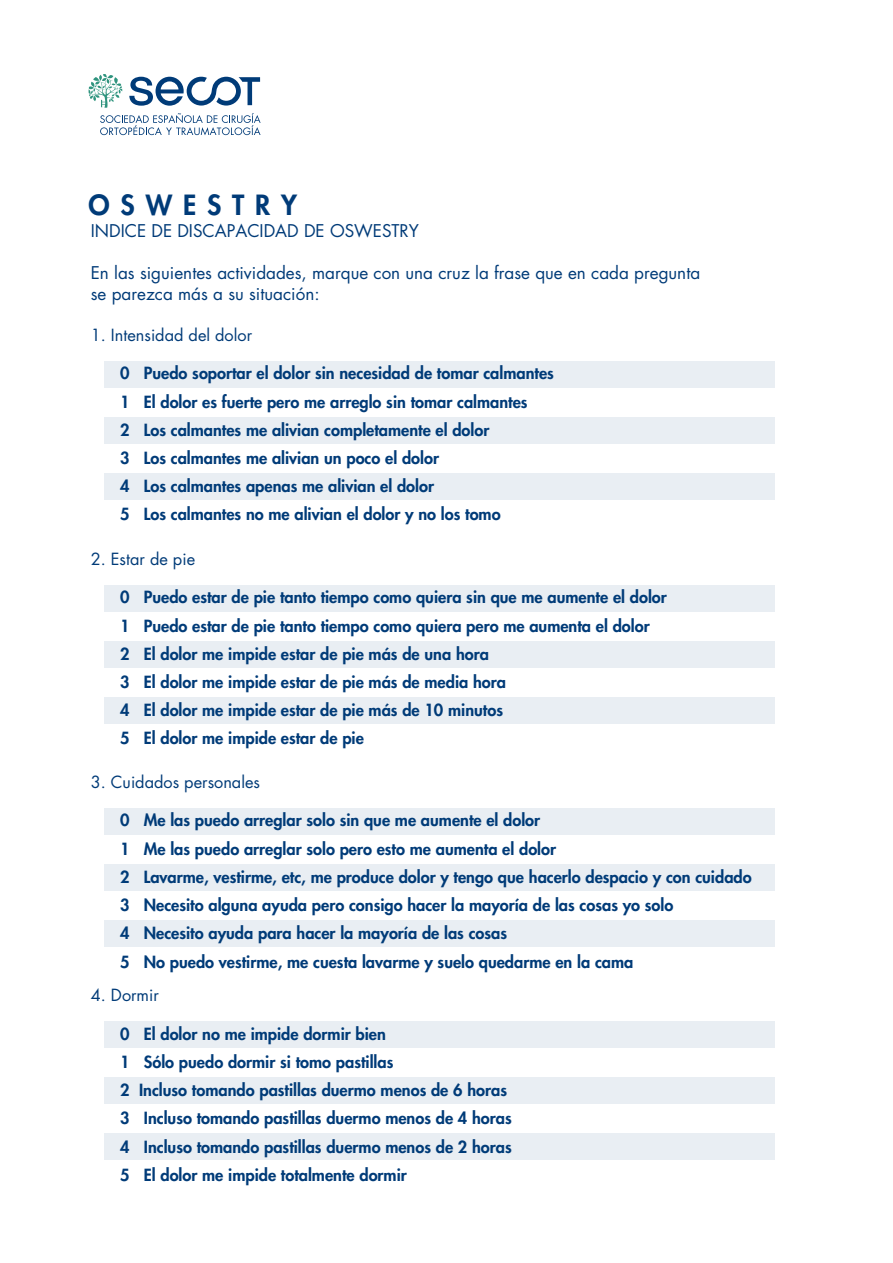
<style>
.page{position:relative;width:893px;height:1263px;background:#fff}
.page>*{position:absolute;margin:0;border:0;box-sizing:border-box;transform-origin:0 0}
.t1{font:800 27.15px "Futura Std";letter-spacing:.4em;color:#003b78}
.t2{font:17.1px/20.5px "Futura Std";color:#003b78}
.t3{font:800 16.35px/28.2px "Futura Std";color:#003b78}
.t4{font:16.35px "Futura Std";color:#003b78}
</style>
<div class="page">
<svg style="left:89px;top:74px;width:172px;height:61px"></svg>
<div style="left:104px;top:361px;width:671px;height:27px;background:#e9eef3"></div>
<div style="left:104px;top:417px;width:671px;height:27px;background:#e9eef3"></div>
<div style="left:104px;top:473px;width:671px;height:27px;background:#e9eef3"></div>
<div style="left:104px;top:585px;width:671px;height:27px;background:#e9eef3"></div>
<div style="left:104px;top:641px;width:671px;height:27px;background:#e9eef3"></div>
<div style="left:104px;top:697px;width:671px;height:27px;background:#e9eef3"></div>
<div style="left:104px;top:808px;width:671px;height:27px;background:#e9eef3"></div>
<div style="left:104px;top:864px;width:671px;height:27px;background:#e9eef3"></div>
<div style="left:104px;top:920px;width:671px;height:27px;background:#e9eef3"></div>
<div style="left:104px;top:1021px;width:671px;height:27px;background:#e9eef3"></div>
<div style="left:104px;top:1077px;width:671px;height:27px;background:#e9eef3"></div>
<div style="left:104px;top:1133px;width:671px;height:27px;background:#e9eef3"></div>
<h1 class="t1" style="left:89px;top:188px;width:210px">OSWESTRY</h1>
<p class="t2" style="left:91px;top:220px;width:330px">INDICE DE DISCAPACIDAD DE OSWESTRY</p>
<p class="t2" style="left:91px;top:263px;width:611px">En las siguientes actividades, marque con una cruz la frase que en cada pregunta se parezca más a su situación:</p>
<p class="t4" style="left:91px;top:324px;width:163px">1. Intensidad del dolor</p>
<p class="t3" style="left:120px;top:359px;width:435px">0 Puedo soportar el dolor sin necesidad de tomar calmantes 1 El dolor es fuerte pero me arreglo sin tomar calmantes<br>2 Los calmantes me alivian completamente el dolor<br>3 Los calmantes me alivian un poco el dolor<br>4 Los calmantes apenas me alivian el dolor<br>5 Los calmantes no me alivian el dolor y no los tomo</p>
<p class="t4" style="left:91px;top:548px;width:106px">2. Estar de pie</p>
<p class="t3" style="left:120px;top:583px;width:548px">0 Puedo estar de pie tanto tiempo como quiera sin que me aumente el dolor 1 Puedo estar de pie tanto tiempo como quiera pero me aumenta el dolor<br>2 El dolor me impide estar de pie más de una hora<br>3 El dolor me impide estar de pie más de media hora<br>4 El dolor me impide estar de pie más de 10 minutos<br>5 El dolor me impide estar de pie</p>
<p class="t4" style="left:91px;top:771px;width:171px">3. Cuidados personales</p>
<p class="t3" style="left:120px;top:806px;width:633px">0 Me las puedo arreglar solo sin que me aumente el dolor<br>1 Me las puedo arreglar solo pero esto me aumenta el dolor<br>2 Lavarme, vestirme, etc, me produce dolor y tengo que hacerlo despacio y con cuidado 3 Necesito alguna ayuda pero consigo hacer la mayoría de las cosas yo solo<br>4 Necesito ayuda para hacer la mayoría de las cosas<br>5 No puedo vestirme, me cuesta lavarme y suelo quedarme en la cama</p>
<p class="t4" style="left:91px;top:985px;width:70px">4. Dormir</p>
<p class="t3" style="left:120px;top:1020px;width:393px">0 El dolor no me impide dormir bien<br>1 Sólo puedo dormir si tomo pastillas<br>2 Incluso tomando pastillas duermo menos de 6 horas 3 Incluso tomando pastillas duermo menos de 4 horas 4 Incluso tomando pastillas duermo menos de 2 horas 5 El dolor me impide totalmente dormir</p>
</div>
